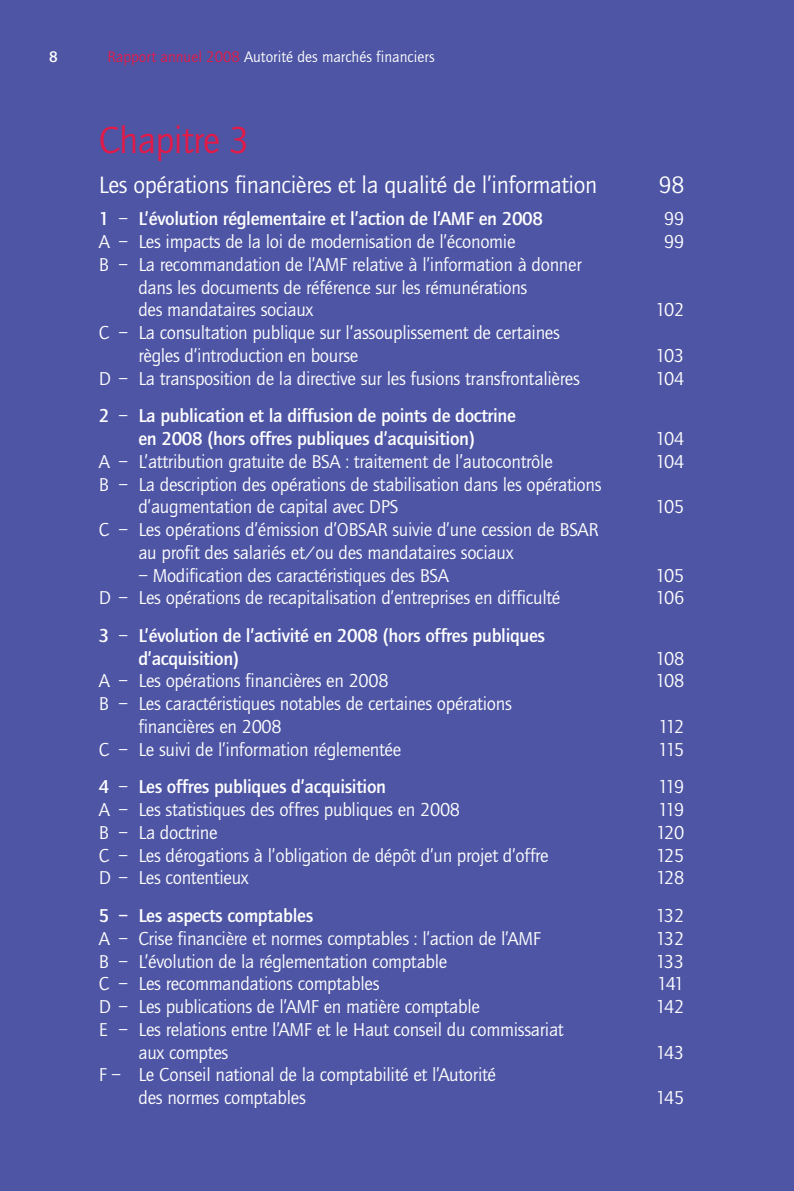
<style>
.page{position:relative;width:794px;height:1191px;background:#fff}
.page>*{position:absolute;margin:0;border:0;box-sizing:border-box;transform-origin:0 0}
.t1{font:38.5px "Quay Sans";letter-spacing:-.015em;color:#e31a47}
.t2{font:24.5px "Quay Sans";letter-spacing:-.015em;color:#fff}
.t3{font:19.25px/22.8px "Quay Sans";letter-spacing:-.015em;color:#fff}
.t4{font:500 19.25px/22.8px "Quay Sans";letter-spacing:-.015em;color:#fff;text-align:center}
.t5{font:15.75px "Quay Sans";color:#fff}
.t6{font:500 15.75px "Quay Sans";color:#fff}
.s1{color:#e31a47}
.s2{font-weight:400}
</style>
<div class="page">
<div style="left:0;top:0;width:793px;height:1191px;background:#4e55a4"></div>
<p class="t6" style="left:49px;top:50px;width:10px">8</p>
<p class="t5" style="left:107px;top:50px;width:328px"><span class="s1">Rapport annuel 2008</span> Autorité des marchés financiers</p>
<h1 class="t1" style="left:99px;top:126px;width:153px">Chapitre 3</h1>
<p class="t2" style="left:99px;top:175px;width:500px">Les opérations financières et la qualité de l’information</p>
<p class="t2" style="left:659px;top:175px;width:27px">98</p>
<p class="t4" style="left:99px;top:209px;width:446px">1 <span class="s2">–</span> L’évolution réglementaire et l’action de l’AMF en 2008</p>
<p class="t3" style="left:664px;top:209px;width:22px">99</p>
<p class="t3" style="left:99px;top:232px;width:418px">A – Les impacts de la loi de modernisation de l’économie</p>
<p class="t3" style="left:664px;top:232px;width:22px">99</p>
<p class="t3" style="left:138px;top:255px;width:445px;text-indent:-40px">B – La recommandation de l’AMF relative à l’information à donner dans les documents de référence sur les rémunérations<br>des mandataires sociaux</p>
<p class="t3" style="left:655px;top:300px;width:30px">102</p>
<p class="t3" style="left:138px;top:323px;width:423px;text-indent:-40px">C – La consultation publique sur l’assouplissement de certaines règles d’introduction en bourse</p>
<p class="t3" style="left:655px;top:346px;width:30px">103</p>
<p class="t3" style="left:99px;top:368px;width:482px">D – La transposition de la directive sur les fusions transfrontalières</p>
<p class="t3" style="left:655px;top:368px;width:30px">104</p>
<p class="t4" style="left:99px;top:406px;width:419px">2 <span class="s2">–</span> La publication et la diffusion de points de doctrine en 2008 (hors offres publiques d’acquisition)</p>
<p class="t3" style="left:655px;top:429px;width:30px">104</p>
<p class="t3" style="left:99px;top:452px;width:455px">A – L’attribution gratuite de BSA : traitement de l’autocontrôle</p>
<p class="t3" style="left:655px;top:452px;width:30px">104</p>
<p class="t3" style="left:138px;top:474px;width:465px;text-indent:-40px">B – La description des opérations de stabilisation dans les opérations d’augmentation de capital avec DPS</p>
<p class="t3" style="left:655px;top:497px;width:30px">105</p>
<p class="t3" style="left:138px;top:520px;width:462px;text-indent:-40px">C – Les opérations d’émission d’OBSAR suivie d’une cession de BSAR au profit des salariés et/ou des mandataires sociaux</p>
<p class="t3" style="left:138px;top:565px;width:312px">– Modification des caractéristiques des BSA</p>
<p class="t3" style="left:655px;top:565px;width:30px">105</p>
<p class="t3" style="left:99px;top:588px;width:463px">D – Les opérations de recapitalisation d’entreprises en difficulté</p>
<p class="t3" style="left:655px;top:588px;width:30px">106</p>
<p class="t4" style="left:138px;top:625px;width:408px;text-align:left;text-indent:-40px">3 <span class="s2">–</span> L’évolution de l’activité en 2008 (hors offres publiques d’acquisition)</p>
<p class="t3" style="left:655px;top:648px;width:30px">108</p>
<p class="t3" style="left:99px;top:671px;width:291px">A – Les opérations financières en 2008</p>
<p class="t3" style="left:655px;top:671px;width:30px">108</p>
<p class="t3" style="left:138px;top:694px;width:375px;text-indent:-40px">B – Les caractéristiques notables de certaines opérations financières en 2008</p>
<p class="t3" style="left:658px;top:717px;width:27px">112</p>
<p class="t3" style="left:99px;top:739px;width:304px">C – Le suivi de l’information réglementée</p>
<p class="t3" style="left:658px;top:739px;width:28px">115</p>
<p class="t4" style="left:99px;top:777px;width:289px">4 <span class="s2">–</span> Les offres publiques d’acquisition</p>
<p class="t3" style="left:658px;top:777px;width:28px">119</p>
<p class="t3" style="left:99px;top:800px;width:363px">A – Les statistiques des offres publiques en 2008</p>
<p class="t3" style="left:658px;top:800px;width:28px">119</p>
<p class="t3" style="left:99px;top:823px;width:120px">B – La doctrine</p>
<p class="t3" style="left:656px;top:823px;width:30px">120</p>
<p class="t3" style="left:99px;top:845px;width:451px">C – Les dérogations à l’obligation de dépôt d’un projet d’offre</p>
<p class="t3" style="left:656px;top:845px;width:30px">125</p>
<p class="t3" style="left:99px;top:868px;width:151px">D – Les contentieux</p>
<p class="t3" style="left:656px;top:868px;width:30px">128</p>
<p class="t4" style="left:99px;top:905px;width:216px">5 – Les aspects comptables</p>
<p class="t3" style="left:655px;top:906px;width:30px">132</p>
<p class="t3" style="left:99px;top:928px;width:443px">A – Crise financière et normes comptables : l’action de l’AMF</p>
<p class="t3" style="left:656px;top:928px;width:30px">132</p>
<p class="t3" style="left:99px;top:951px;width:350px">B – L’évolution de la réglementation comptable</p>
<p class="t3" style="left:655px;top:951px;width:30px">133</p>
<p class="t3" style="left:99px;top:974px;width:282px">C – Les recommandations comptables</p>
<p class="t3" style="left:657px;top:974px;width:29px">141</p>
<p class="t3" style="left:99px;top:997px;width:383px">D – Les publications de l’AMF en matière comptable</p>
<p class="t3" style="left:656px;top:997px;width:30px">142</p>
<p class="t3" style="left:138px;top:1019px;width:427px;text-indent:-40px">E – Les relations entre l’AMF et le Haut conseil du commissariat aux comptes</p>
<p class="t3" style="left:656px;top:1042px;width:30px">143</p>
<p class="t3" style="left:138px;top:1065px;width:359px;text-indent:-40px">F – Le Conseil national de la comptabilité et l’Autorité des normes comptables</p>
<p class="t3" style="left:656px;top:1088px;width:30px">145</p>
</div>
